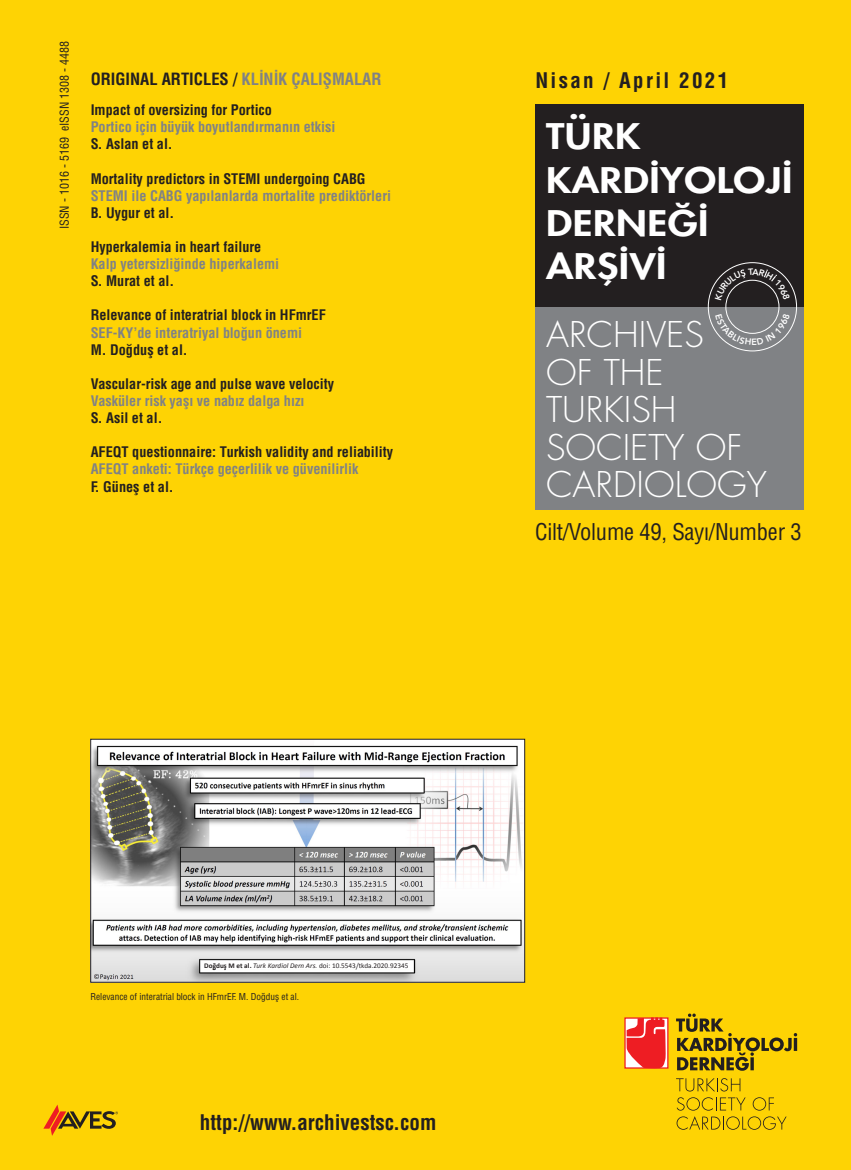
<style>
.page{position:relative;width:851px;height:1170px;background:#fff}
.page>*{position:absolute;margin:0;border:0;box-sizing:border-box;transform-origin:0 0}
.t1{font:34.5px "Futura Light Tr";color:#fff;scale:1.04 1}
.t2{font:34.35px "Futura Heavy Tr";letter-spacing:.015em;color:#fff;scale:1.18 1}
.t3{font:22.5px "Helvetica Cond Normal Tr";letter-spacing:-.01em;color:#231f20}
.t4{font:21px "Helvetica Cond Bold Tr";color:#231f20}
.t5{font:21px "Helvetica Cond Bold Tr";letter-spacing:.11em;color:#231f20}
.t6{font:16.5px "Helvetica Cond Bold Tr";color:#231f20}
.t7{font:14.25px "Helvetica Cond Bold Tr";color:#231f20}
.t8{font:14.25px "Helvetica Cond Bold Tr";color:#808285}
.t9{font:12px "Helvetica Cond Normal Tr";color:#231f20}
.t10{font:9.3px "Helvetica Cond Normal Tr";color:#231f20}
.t11{font:7.2px "Calibri";letter-spacing:.005em;color:#231f20}
.s1{color:#808285}
.s2{font-weight:700}
.s3{font-style:italic}
</style>
<div class="page">
<div style="left:0;top:0;width:850px;height:1169px;background:#fed304"></div>
<div style="left:535px;top:307px;width:268px;height:203px;background:#808285"></div>
<div style="left:535px;top:104px;width:268px;height:203px;background:#231f20"></div>
<svg style="left:624px;top:1013px;width:174px;height:117px"></svg>
<svg style="left:43px;top:1104px;width:75px;height:31px"></svg>
<img style="left:92px;top:741px;width:431px;height:239px">
<div style="left:90px;top:739px;width:435px;height:243px;border:1px solid #231f20"></div>
<div style="left:202px;top:960px;width:209px;height:8px;background:#fff"></div>
<svg style="left:707px;top:262px;width:90px;height:90px"></svg>
<p class="t9" style="left:57px;top:229px;width:190px;rotate:-90deg">ISSN - 1016 - 5169 eISSN 1308 - 4488</p>
<p class="t6" style="left:91px;top:69px;width:292px">ORIGINAL ARTICLES / <span class="s1">KLİNİK ÇALIŞMALAR</span></p>
<p class="t7" style="left:91px;top:101px;width:183px">Impact of oversizing for Portico</p>
<p class="t8" style="left:91px;top:118px;width:246px">Portico için büyük boyutlandırmanın etkisi</p>
<p class="t7" style="left:91px;top:135px;width:83px">S. Aslan et al.</p>
<p class="t7" style="left:91px;top:170px;width:276px">Mortality predictors in STEMI undergoing CABG</p>
<p class="t8" style="left:91px;top:187px;width:302px">STEMI ile CABG yapılanlarda mortalite prediktörleri</p>
<p class="t7" style="left:91px;top:204px;width:85px">B. Uygur et al.</p>
<p class="t7" style="left:91px;top:238px;width:172px">Hyperkalemia in heart failure</p>
<p class="t8" style="left:91px;top:255px;width:190px">Kalp yetersizliğinde hiperkalemi</p>
<p class="t7" style="left:91px;top:272px;width:85px">S. Murat et al.</p>
<p class="t7" style="left:91px;top:306px;width:237px">Relevance of interatrial block in HFmrEF</p>
<p class="t8" style="left:91px;top:324px;width:213px">SEF-KY’de interatriyal bloğun önemi</p>
<p class="t7" style="left:91px;top:341px;width:98px">M. Doğduş et al.</p>
<p class="t7" style="left:91px;top:375px;width:245px">Vascular-risk age and pulse wave velocity</p>
<p class="t8" style="left:91px;top:392px;width:215px">Vasküler risk yaşı ve nabız dalga hızı</p>
<p class="t7" style="left:91px;top:409px;width:73px">S. Asil et al.</p>
<p class="t7" style="left:91px;top:443px;width:304px">AFEQT questionnaire: Turkish validity and reliability</p>
<p class="t8" style="left:91px;top:460px;width:269px">AFEQT anketi: Türkçe geçerlilik ve güvenilirlik</p>
<p class="t7" style="left:91px;top:477px;width:84px">F. Güneş et al.</p>
<p class="t5" style="left:535px;top:68px;width:194px">Nisan / April 2021</p>
<p class="t2" style="left:546px;top:114px;width:81px">TÜRK</p>
<p class="t2" style="left:546px;top:157px;width:210px">KARDİYOLOJİ</p>
<p class="t2" style="left:546px;top:200px;width:139px">DERNEĞİ</p>
<p class="t2" style="left:546px;top:243px;width:103px">ARŞİVİ</p>
<p class="t1" style="left:546px;top:312px;width:153px">ARCHIVES</p>
<p class="t1" style="left:546px;top:350px;width:115px">OF THE</p>
<p class="t1" style="left:546px;top:387px;width:127px">TURKISH</p>
<p class="t1" style="left:546px;top:425px;width:190px">SOCIETY OF</p>
<p class="t1" style="left:546px;top:462px;width:214px">CARDIOLOGY</p>
<p class="t3" style="left:535px;top:517px;width:268px">Cilt/Volume 49, Sayı/Number 3</p>
<p class="t11" style="left:204px;top:960px;width:206px"><span class="s2">Doğduş M et al.</span> <span class="s3">Turk Kardiol Dern Ars.</span> doi: 10.5543/tkda.2020.92345</p>
<p class="t10" style="left:90px;top:990px;width:210px">Relevance of interatrial block in HFmrEF. M. Doğduş et al.</p>
<p class="t4" style="left:200px;top:1109px;width:238px">http://www.archivestsc.com</p>
</div>
